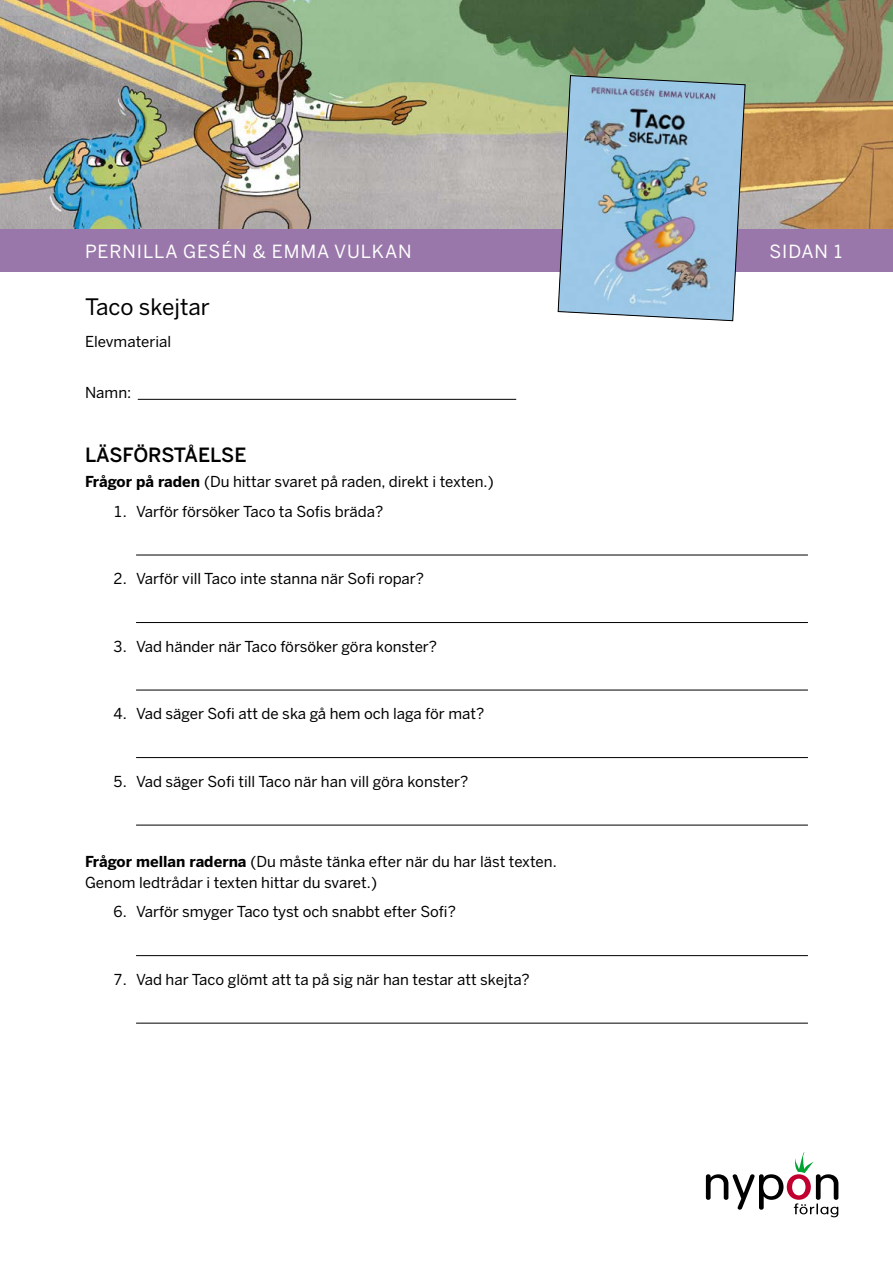
<style>
.page{position:relative;width:893px;height:1263px;background:#fff}
.page>*{position:absolute;margin:0;border:0;box-sizing:border-box;transform-origin:0 0}
.t1{font:22.5px "Benton Sans";color:#000}
.t2{font:500 19.5px "Benton Sans";letter-spacing:-.005em;color:#000}
.t3{font:18px "Benton Sans";letter-spacing:.05em;color:#fff}
.t4{font:15px/21px "Benton Sans";color:#000}
.s1{font-weight:700}
</style>
<div class="page">
<img style="left:0;top:0;width:893px;height:230px">
<div style="left:0;top:230px;width:893px;height:42px;background:#97a"></div>
<img style="left:557px;top:75px;width:189px;height:246px">
<svg style="left:706px;top:1152px;width:132px;height:65px"></svg>
<hr style="left:138px;top:399px;width:378px;height:1px;background:#000">
<hr style="left:136px;top:555px;width:672px;height:1px;background:#000">
<hr style="left:136px;top:622px;width:672px;height:1px;background:#000">
<hr style="left:136px;top:690px;width:672px;height:1px;background:#000">
<hr style="left:136px;top:757px;width:672px;height:1px;background:#000">
<hr style="left:136px;top:825px;width:672px;height:1px;background:#000">
<hr style="left:136px;top:955px;width:672px;height:1px;background:#000">
<hr style="left:136px;top:1023px;width:672px;height:1px;background:#000">
<p class="t3" style="left:85px;top:241px;width:328px">PERNILLA GESÉN &amp; EMMA VULKAN</p>
<h1 class="t1" style="left:85px;top:294px;width:126px">Taco skejtar</h1>
<p class="t4" style="left:85px;top:331px;width:88px">Elevmaterial</p>
<p class="t4" style="left:85px;top:382px;width:48px">Namn:</p>
<h2 class="t2" style="left:85px;top:443px;width:163px">LÄSFÖRSTÅELSE</h2>
<p class="t4" style="left:85px;top:471px;width:410px"><span class="s1">Frågor på raden</span> (Du hittar svaret på raden, direkt i texten.)</p>
<p class="t4" style="left:113px;top:501px;width:272px">1. Varför försöker Taco ta Sofis bräda?</p>
<p class="t4" style="left:113px;top:568px;width:312px">2. Varför vill Taco inte stanna när Sofi ropar?</p>
<p class="t4" style="left:113px;top:636px;width:326px">3. Vad händer när Taco försöker göra konster?</p>
<p class="t4" style="left:113px;top:703px;width:373px">4. Vad säger Sofi att de ska gå hem och laga för mat?</p>
<p class="t4" style="left:113px;top:771px;width:357px">5. Vad säger Sofi till Taco när han vill göra konster?</p>
<p class="t4" style="left:85px;top:851px;width:473px"><span class="s1">Frågor mellan raderna</span> (Du måste tänka efter när du har läst texten.<br>Genom ledtrådar i texten hittar du svaret.)</p>
<p class="t4" style="left:113px;top:901px;width:344px">6. Varför smyger Taco tyst och snabbt efter Sofi?</p>
<p class="t4" style="left:113px;top:969px;width:418px">7. Vad har Taco glömt att ta på sig när han testar att skejta?</p>
<p class="t3" style="left:769px;top:241px;width:74px">SIDAN 1</p>
</div>
